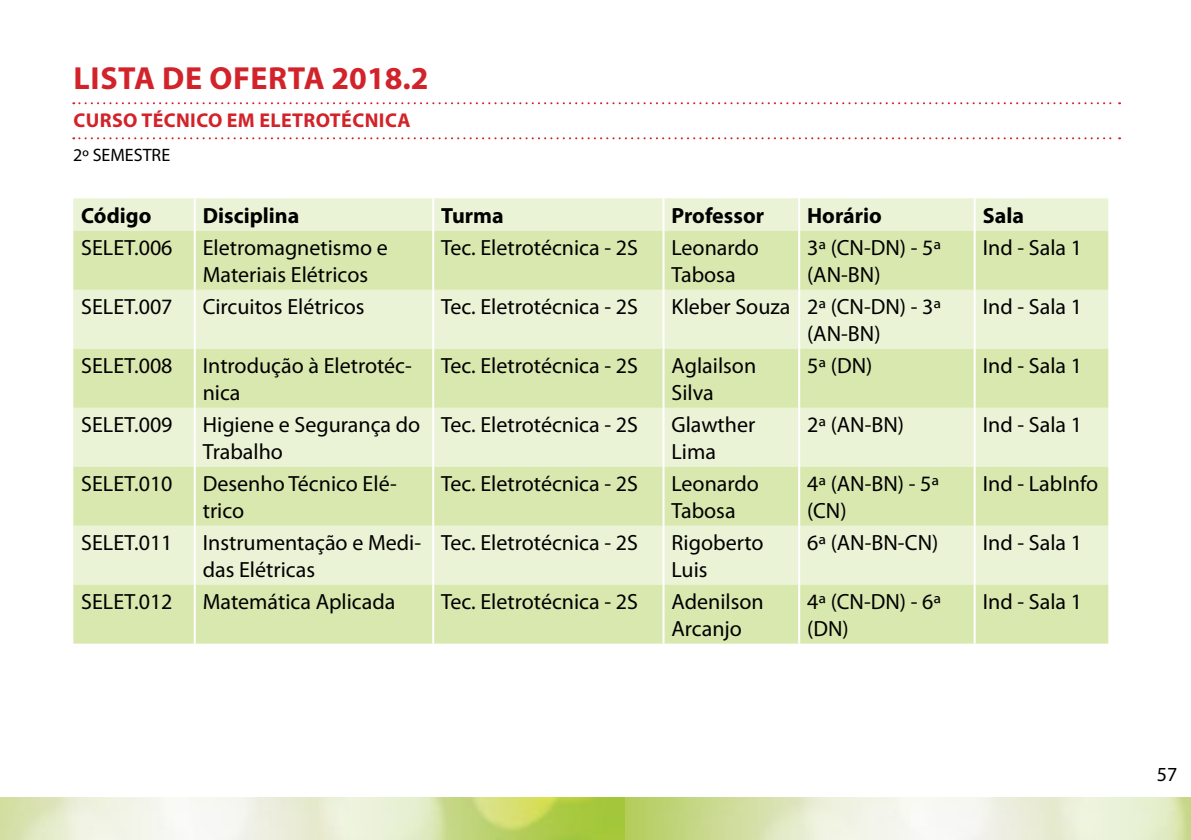
<style>
.page{position:relative;width:1191px;height:840px;background:#fff}
.page>*{position:absolute;margin:0;border:0;box-sizing:border-box;transform-origin:0 0}
.t1{font:700 32px "Myriad Pro";letter-spacing:.02em;color:#d2232a}
.t2{font:22px/26.4px "Myriad Pro";color:#000}
.t3{font:700 22px "Myriad Pro";color:#000}
.t4{font:700 20px "Myriad Pro";letter-spacing:.02em;color:#d2232a}
.t5{font:20px "Myriad Pro";color:#000}
.t6{font:18px "Myriad Pro";color:#000}
</style>
<div class="page">
<img style="left:0;top:797px;width:1191px;height:42px">
<svg style="left:73px;top:102px;width:1047px;height:2px"></svg>
<svg style="left:73px;top:137px;width:1047px;height:2px"></svg>
<div style="left:73px;top:198px;width:1035px;height:33px;background:#eaf3d5"></div>
<svg style="left:73px;top:231px;width:1035px;height:412px;background:#e0ecbf"></svg>
<hr style="left:194px;top:198px;width:2px;height:33px;background:#fff">
<hr style="left:432px;top:198px;width:2px;height:33px;background:#fff">
<hr style="left:662px;top:198px;width:2px;height:33px;background:#fff">
<hr style="left:798px;top:198px;width:2px;height:33px;background:#fff">
<hr style="left:973px;top:198px;width:2px;height:33px;background:#fff">
<hr style="left:194px;top:231px;width:2px;height:59px;background:#fff">
<hr style="left:432px;top:231px;width:2px;height:59px;background:#fff">
<hr style="left:662px;top:231px;width:2px;height:59px;background:#fff">
<hr style="left:798px;top:231px;width:2px;height:59px;background:#fff">
<hr style="left:973px;top:231px;width:2px;height:59px;background:#fff">
<hr style="left:194px;top:290px;width:2px;height:58px;background:#fff">
<hr style="left:432px;top:290px;width:2px;height:58px;background:#fff">
<hr style="left:662px;top:290px;width:2px;height:58px;background:#fff">
<hr style="left:798px;top:290px;width:2px;height:58px;background:#fff">
<hr style="left:973px;top:290px;width:2px;height:58px;background:#fff">
<hr style="left:194px;top:348px;width:2px;height:59px;background:#fff">
<hr style="left:432px;top:348px;width:2px;height:59px;background:#fff">
<hr style="left:662px;top:348px;width:2px;height:59px;background:#fff">
<hr style="left:798px;top:348px;width:2px;height:59px;background:#fff">
<hr style="left:973px;top:348px;width:2px;height:59px;background:#fff">
<hr style="left:194px;top:407px;width:2px;height:59px;background:#fff">
<hr style="left:432px;top:407px;width:2px;height:59px;background:#fff">
<hr style="left:662px;top:407px;width:2px;height:59px;background:#fff">
<hr style="left:798px;top:407px;width:2px;height:59px;background:#fff">
<hr style="left:973px;top:407px;width:2px;height:59px;background:#fff">
<hr style="left:194px;top:466px;width:2px;height:59px;background:#fff">
<hr style="left:432px;top:466px;width:2px;height:59px;background:#fff">
<hr style="left:662px;top:466px;width:2px;height:59px;background:#fff">
<hr style="left:798px;top:466px;width:2px;height:59px;background:#fff">
<hr style="left:973px;top:466px;width:2px;height:59px;background:#fff">
<hr style="left:194px;top:525px;width:2px;height:59px;background:#fff">
<hr style="left:432px;top:525px;width:2px;height:59px;background:#fff">
<hr style="left:662px;top:525px;width:2px;height:59px;background:#fff">
<hr style="left:798px;top:525px;width:2px;height:59px;background:#fff">
<hr style="left:973px;top:525px;width:2px;height:59px;background:#fff">
<hr style="left:194px;top:584px;width:2px;height:59px;background:#fff">
<hr style="left:432px;top:584px;width:2px;height:59px;background:#fff">
<hr style="left:662px;top:584px;width:2px;height:59px;background:#fff">
<hr style="left:798px;top:584px;width:2px;height:59px;background:#fff">
<hr style="left:973px;top:584px;width:2px;height:59px;background:#fff">
<h1 class="t1" style="left:74px;top:57px;width:356px">LISTA DE OFERTA 2018.2</h1>
<p class="t4" style="left:73px;top:107px;width:339px">CURSO TÉCNICO EM ELETROTÉCNICA</p>
<p class="t6" style="left:73px;top:144px;width:98px">2º SEMESTRE</p>
<p class="t3" style="left:81px;top:201px;width:72px">Código</p>
<p class="t3" style="left:203px;top:201px;width:98px">Disciplina</p>
<p class="t3" style="left:441px;top:201px;width:64px">Turma</p>
<p class="t3" style="left:671px;top:201px;width:94px">Professor</p>
<p class="t3" style="left:807px;top:201px;width:76px">Horário</p>
<p class="t3" style="left:982px;top:201px;width:43px">Sala</p>
<p class="t2" style="left:81px;top:234px;width:93px">SELET.006</p>
<p class="t2" style="left:203px;top:234px;width:186px">Eletromagnetismo e<br>Materiais Elétricos</p>
<p class="t2" style="left:441px;top:234px;width:198px">Tec. Eletrotécnica - 2S</p>
<p class="t2" style="left:671px;top:234px;width:89px">Leonardo<br>Tabosa</p>
<p class="t2" style="left:807px;top:234px;width:135px">3ª (CN-DN) - 5ª (AN-BN)</p>
<p class="t2" style="left:982px;top:234px;width:101px">Ind - Sala 1</p>
<p class="t2" style="left:81px;top:293px;width:93px">SELET.007</p>
<p class="t2" style="left:203px;top:293px;width:163px">Circuitos Elétricos</p>
<p class="t2" style="left:441px;top:293px;width:198px">Tec. Eletrotécnica - 2S</p>
<p class="t2" style="left:807px;top:293px;width:135px;text-indent:-136px">Kleber Souza 2ª (CN-DN) - 3ª (AN-BN)</p>
<p class="t2" style="left:982px;top:293px;width:101px">Ind - Sala 1</p>
<p class="t2" style="left:81px;top:352px;width:93px">SELET.008</p>
<p class="t2" style="left:203px;top:352px;width:211px">Introdução à Eletrotéc&shy;nica</p>
<p class="t2" style="left:441px;top:352px;width:198px">Tec. Eletrotécnica - 2S</p>
<p class="t2" style="left:671px;top:352px;width:86px">Aglailson<br>Silva</p>
<p class="t2" style="left:807px;top:352px;width:67px">5ª (DN)</p>
<p class="t2" style="left:982px;top:352px;width:101px">Ind - Sala 1</p>
<p class="t2" style="left:81px;top:411px;width:93px">SELET.009</p>
<p class="t2" style="left:203px;top:411px;width:219px">Higiene e Segurança do<br>Trabalho</p>
<p class="t2" style="left:441px;top:411px;width:198px">Tec. Eletrotécnica - 2S</p>
<p class="t2" style="left:671px;top:411px;width:85px">Glawther<br>Lima</p>
<p class="t2" style="left:807px;top:411px;width:98px">2ª (AN-BN)</p>
<p class="t2" style="left:982px;top:411px;width:101px">Ind - Sala 1</p>
<p class="t2" style="left:81px;top:470px;width:93px">SELET.010</p>
<p class="t2" style="left:203px;top:470px;width:196px">Desenho Técnico Elé&shy;trico</p>
<p class="t2" style="left:441px;top:470px;width:198px">Tec. Eletrotécnica - 2S</p>
<p class="t2" style="left:671px;top:470px;width:89px">Leonardo<br>Tabosa</p>
<p class="t2" style="left:807px;top:470px;width:133px">4ª (AN-BN) - 5ª (CN)</p>
<p class="t2" style="left:982px;top:470px;width:117px">Ind - LabInfo</p>
<p class="t2" style="left:81px;top:529px;width:93px">SELET.011</p>
<p class="t2" style="left:203px;top:529px;width:220px">Instrumentação e Medi&shy;das Elétricas</p>
<p class="t2" style="left:441px;top:529px;width:198px">Tec. Eletrotécnica - 2S</p>
<p class="t2" style="left:671px;top:529px;width:94px">Rigoberto<br>Luis</p>
<p class="t2" style="left:807px;top:529px;width:133px">6ª (AN-BN-CN)</p>
<p class="t2" style="left:982px;top:529px;width:101px">Ind - Sala 1</p>
<p class="t2" style="left:81px;top:588px;width:93px">SELET.012</p>
<p class="t2" style="left:203px;top:588px;width:194px">Matemática Aplicada</p>
<p class="t2" style="left:441px;top:588px;width:198px">Tec. Eletrotécnica - 2S</p>
<p class="t2" style="left:671px;top:588px;width:94px">Adenilson<br>Arcanjo</p>
<p class="t2" style="left:807px;top:588px;width:135px">4ª (CN-DN) - 6ª (DN)</p>
<p class="t2" style="left:982px;top:588px;width:101px">Ind - Sala 1</p>
<p class="t5" style="left:1157px;top:761px;width:22px">57</p>
</div>
